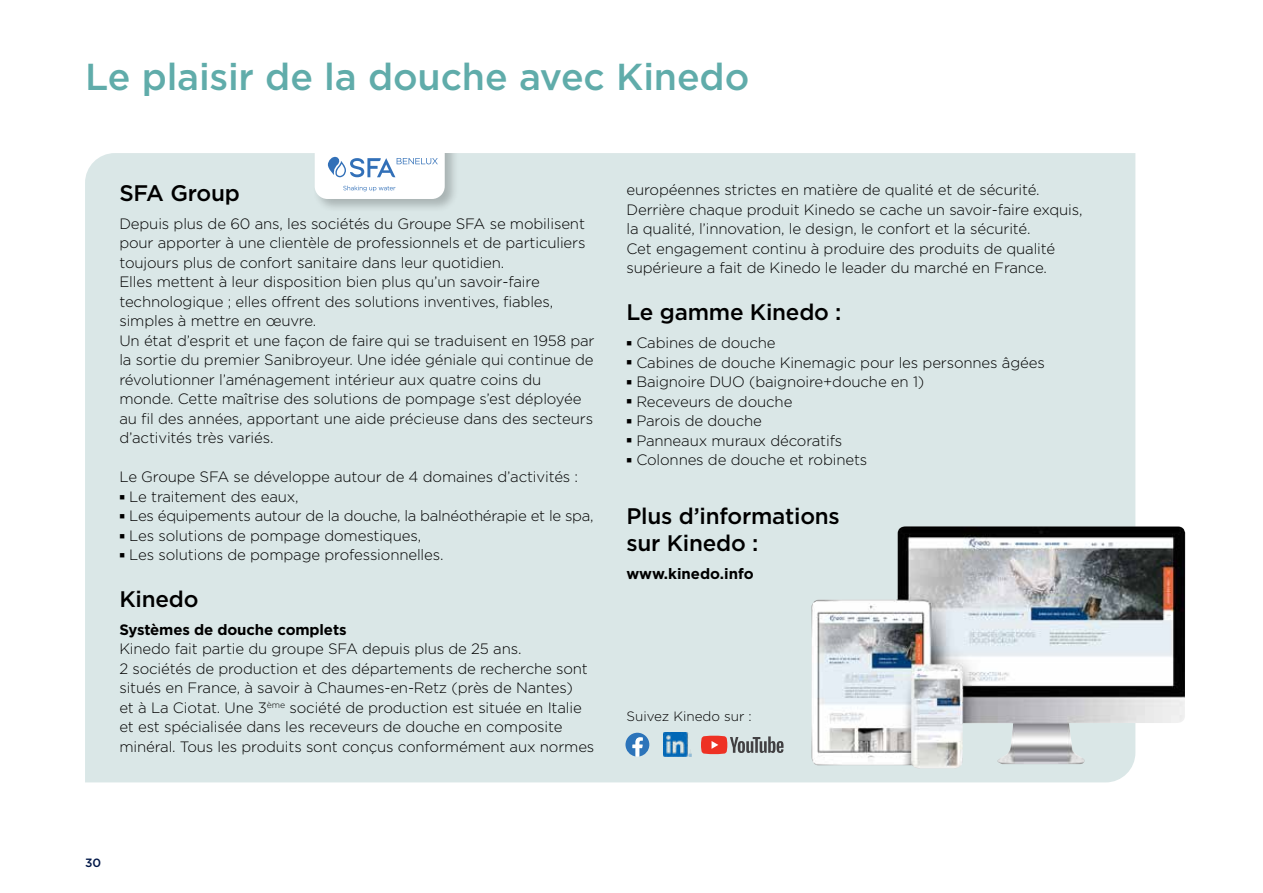
<style>
.page{position:relative;width:1263px;height:893px;background:#fff}
.page>*{position:absolute;margin:0;border:0;box-sizing:border-box;transform-origin:0 0}
.t1{font:500 37.5px "Gotham";letter-spacing:-.005em;color:#60acaa}
.t2{font:500 22.5px/27px "Gotham";letter-spacing:-.01em;color:#000}
.t3{font:300 15px/19.5px "Gotham";letter-spacing:-.01em;color:#000}
.t4{font:700 15px "Gotham";letter-spacing:-.01em;color:#000}
.t5{font:300 13.5px "Gotham";color:#000}
.t6{font:500 12px "Gotham";color:#001748}
</style>
<div class="page">
<div style="left:85px;top:153px;width:1050px;height:629px;background:#dae7e7"></div>
<svg style="left:701px;top:736px;width:82px;height:18px"></svg>
<svg style="left:625px;top:733px;width:24px;height:24px"></svg>
<img style="left:663px;top:732px;width:29px;height:25px">
<img style="left:811px;top:526px;width:375px;height:243px">
<div style="left:312px;top:97px;width:147px;height:116px;background:#000;opacity:.22"></div>
<div style="left:315px;top:100px;width:130px;height:99px;background:#fff;border-radius:13px"></div>
<svg style="left:343px;top:186px;width:52px;height:5px"></svg>
<svg style="left:328px;top:156px;width:110px;height:21px"></svg>
<div style="left:270px;top:60px;width:352px;height:93px;background:#fff"></div>
<h1 class="t1" style="left:85px;top:52px;width:666px">Le plaisir de la douche avec Kinedo</h1>
<h2 class="t2" style="left:119px;top:179px;width:122px">SFA Group</h2>
<p class="t3" style="left:119px;top:214px;width:477px">Depuis plus de 60 ans, les sociétés du Groupe SFA se mobilisent pour apporter à une clientèle de professionnels et de particuliers toujours plus de confort sanitaire dans leur quotidien.<br>Elles mettent à leur disposition bien plus qu’un savoir-faire technologique ; elles offrent des solutions inventives, fiables, simples à mettre en œuvre.<br>Un état d’esprit et une façon de faire qui se traduisent en 1958 par la sortie du premier Sanibroyeur. Une idée géniale qui continue de révolutionner l’aménagement intérieur aux quatre coins du monde. Cette maîtrise des solutions de pompage s’est déployée au fil des années, apportant une aide précieuse dans des secteurs d’activités très variés.</p>
<p class="t3" style="left:119px;top:467px;width:460px">Le Groupe SFA se développe autour de 4 domaines d’activités :</p>
<p class="t3" style="left:119px;top:487px;width:181px">■ Le traitement des eaux,</p>
<p class="t3" style="left:119px;top:506px;width:476px">■ Les équipements autour de la douche, la balnéothérapie et le spa,</p>
<p class="t3" style="left:119px;top:526px;width:303px">■ Les solutions de pompage domestiques,</p>
<p class="t3" style="left:119px;top:545px;width:326px">■ Les solutions de pompage professionnelles.</p>
<h2 class="t2" style="left:119px;top:585px;width:81px">Kinedo</h2>
<p class="t4" style="left:119px;top:619px;width:229px">Systèmes de douche complets</p>
<p class="t3" style="left:119px;top:639px;width:477px">Kinedo fait partie du groupe SFA depuis plus de 25 ans.<br>2 sociétés de production et des départements de recherche sont situés en France, à savoir à Chaumes-en-Retz (près de Nantes)<br>et à La Ciotat. Une 3<sup>ème</sup> société de production est située en Italie et est spécialisée dans les receveurs de douche en composite minéral. Tous les produits sont conçus conformément aux normes</p>
<p class="t3" style="left:626px;top:180px;width:458px">européennes strictes en matière de qualité et de sécurité.<br>Derrière chaque produit Kinedo se cache un savoir-faire exquis, la qualité, l’innovation, le design, le confort et la sécurité.<br>Cet engagement continu à produire des produits de qualité supérieure a fait de Kinedo le leader du marché en France.</p>
<h2 class="t2" style="left:626px;top:298px;width:217px">Le gamme Kinedo :</h2>
<p class="t3" style="left:626px;top:333px;width:151px">■ Cabines de douche</p>
<p class="t3" style="left:626px;top:352px;width:420px">■ Cabines de douche Kinemagic pour les personnes âgées</p>
<p class="t3" style="left:626px;top:372px;width:299px">■ Baignoire DUO (baignoire+douche en 1)</p>
<p class="t3" style="left:626px;top:391px;width:167px">■ Receveurs de douche</p>
<p class="t3" style="left:626px;top:411px;width:137px">■ Parois de douche</p>
<p class="t3" style="left:626px;top:430px;width:217px">■ Panneaux muraux décoratifs</p>
<p class="t3" style="left:626px;top:450px;width:242px">■ Colonnes de douche et robinets</p>
<h2 class="t2" style="left:626px;top:502px;width:215px">Plus d’informations sur Kinedo :</h2>
<p class="t4" style="left:626px;top:563px;width:129px">www.kinedo.info</p>
<p class="t5" style="left:626px;top:708px;width:127px">Suivez Kinedo sur :</p>
<p class="t6" style="left:85px;top:855px;width:18px">30</p>
</div>
